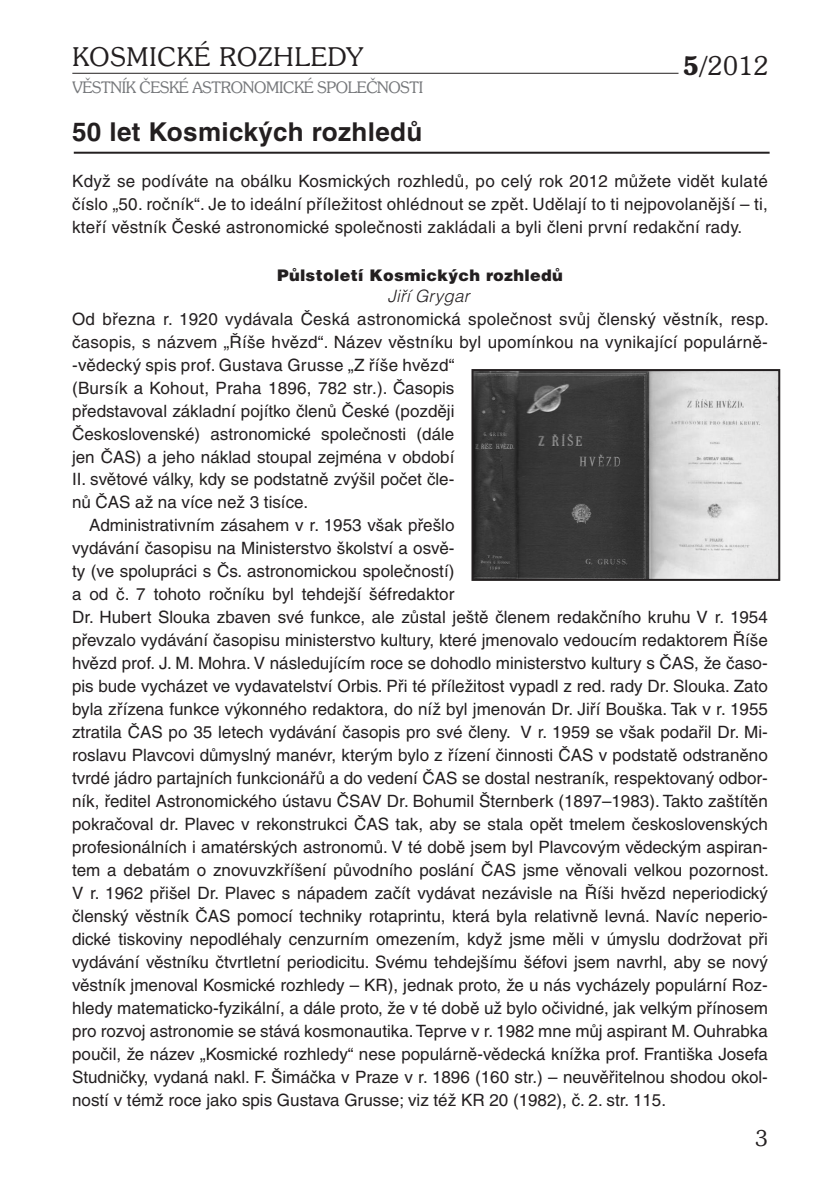
<style>
.page{position:relative;width:840px;height:1191px;background:#fff}
.page>*{position:absolute;margin:0;border:0;box-sizing:border-box;transform-origin:0 0}
.t1{font:700 26px "Helvetica CE";letter-spacing:.015em;color:#231f20}
.t2{font:300 26px "Souvenir IT Cby BTCE";letter-spacing:.04em;color:#231f20}
.t3{font:300 22px "Souvenir IT Cby BTCE";color:#231f20}
.t4{font:17px/23px "Helvetica CE";color:#231f20;text-align:justify}
.t5{font:italic 300 17px "Helvetica CE";letter-spacing:.015em;color:#231f20}
.t6{font:300 16px "Souvenir IT Cby BTCE";letter-spacing:-.02em;color:#76787b}
.t7{font:900 16px "Helvetica CE";letter-spacing:.02em;color:#231f20}
.s1{font-weight:600}
</style>
<div class="page">
<hr style="left:72px;top:73px;width:606px;height:1px;background:#231f20">
<hr style="left:74px;top:152px;width:695px;height:2px;background:#231f20">
<img style="left:474px;top:372px;width:302px;height:206px">
<div style="left:471px;top:369px;width:308px;height:212px;border:2px solid #231f20"></div>
<h1 class="t2" style="left:72px;top:40px;width:292px">KOSMICKÉ ROZHLEDY</h1>
<p class="t6" style="left:72px;top:77px;width:352px">VĚSTNÍK ČESKÉ ASTRONOMICKÉ SPOLEČNOSTI</p>
<h1 class="t2" style="left:682px;top:48px;width:87px"><span class="s1">5/</span>2012</h1>
<h1 class="t1" style="left:72px;top:116px;width:351px">50 let Kosmických rozhledů</h1>
<p class="t4" style="left:72px;top:169px;width:696px">Když se podíváte na obálku Kosmických rozhledů, po celý rok 2012 můžete vidět kulaté číslo „50. ročník“. Je to ideální příležitost ohlédnout se zpět. Udělají to ti nejpovolanější – ti, kteří věstník České astronomické společnosti zakládali a byli členi první redakční rady.</p>
<p class="t7" style="left:277px;top:266px;width:287px">Půlstoletí Kosmických rozhledů</p>
<p class="t5" style="left:387px;top:286px;width:84px">Jiří Grygar</p>
<p class="t4" style="left:72px;top:307px;width:698px">Od března r. 1920 vydávala Česká astronomická společnost svůj členský věstník, resp.</p>
<p class="t4" style="left:72px;top:330px;width:697px">časopis, s názvem „Říše hvězd“. Název věstníku byl upomínkou na vynikající populárně-</p>
<p class="t4" style="left:72px;top:353px;width:383px">-vědecký spis prof. Gustava Grusse „Z říše hvězd“</p>
<p class="t4" style="left:72px;top:376px;width:383px">(Bursík a Kohout, Praha 1896, 782 str.). Časopis</p>
<p class="t4" style="left:72px;top:399px;width:383px">představoval základní pojítko členů České (později</p>
<p class="t4" style="left:72px;top:422px;width:383px">Československé) astronomické společnosti (dále</p>
<p class="t4" style="left:72px;top:445px;width:383px">jen ČAS) a jeho náklad stoupal zejména v období</p>
<p class="t4" style="left:72px;top:468px;width:383px">II. světové války, kdy se podstatně zvýšil počet čle-</p>
<p class="t4" style="left:72px;top:491px;width:237px">nů ČAS až na více než 3 tisíce.</p>
<p class="t4" style="left:89px;top:514px;width:366px">Administrativním zásahem v r. 1953 však přešlo</p>
<p class="t4" style="left:72px;top:537px;width:383px">vydávání časopisu na Ministerstvo školství a osvě-</p>
<p class="t4" style="left:72px;top:560px;width:383px">ty (ve spolupráci s Čs. astronomickou společností)</p>
<p class="t4" style="left:72px;top:583px;width:383px">a od č. 7 tohoto ročníku byl tehdejší šéfredaktor</p>
<p class="t4" style="left:72px;top:606px;width:697px">Dr. Hubert Slouka zbaven své funkce, ale zůstal ještě členem redakčního kruhu V r. 1954</p>
<p class="t4" style="left:72px;top:629px;width:697px">převzalo vydávání časopisu ministerstvo kultury, které jmenovalo vedoucím redaktorem Říše</p>
<p class="t4" style="left:72px;top:651px;width:697px">hvězd prof. J. M. Mohra. V následujícím roce se dohodlo ministerstvo kultury s ČAS, že časo-</p>
<p class="t4" style="left:72px;top:674px;width:697px">pis bude vycházet ve vydavatelství Orbis. Při té příležitost vypadl z red. rady Dr. Slouka. Zato</p>
<p class="t4" style="left:72px;top:697px;width:697px">byla zřízena funkce výkonného redaktora, do níž byl jmenován Dr. Jiří Bouška. Tak v r. 1955</p>
<p class="t4" style="left:72px;top:720px;width:697px">ztratila ČAS po 35 letech vydávání časopis pro své členy. V r. 1959 se však podařil Dr. Mi-</p>
<p class="t4" style="left:72px;top:743px;width:697px">roslavu Plavcovi důmyslný manévr, kterým bylo z řízení činnosti ČAS v podstatě odstraněno</p>
<p class="t4" style="left:72px;top:766px;width:697px">tvrdé jádro partajních funkcionářů a do vedení ČAS se dostal nestraník, respektovaný odbor-</p>
<p class="t4" style="left:72px;top:789px;width:697px">ník, ředitel Astronomického ústavu ČSAV Dr. Bohumil Šternberk (1897–1983). Takto zaštítěn</p>
<p class="t4" style="left:72px;top:812px;width:696px">pokračoval dr. Plavec v rekonstrukci ČAS tak, aby se stala opět tmelem československých</p>
<p class="t4" style="left:72px;top:835px;width:697px">profesionálních i amatérských astronomů. V té době jsem byl Plavcovým vědeckým aspiran-</p>
<p class="t4" style="left:72px;top:858px;width:698px">tem a debatám o znovuvzkříšení původního poslání ČAS jsme věnovali velkou pozornost.</p>
<p class="t4" style="left:72px;top:881px;width:697px">V r. 1962 přišel Dr. Plavec s nápadem začít vydávat nezávisle na Říši hvězd neperiodický</p>
<p class="t4" style="left:72px;top:904px;width:697px">členský věstník ČAS pomocí techniky rotaprintu, která byla relativně levná. Navíc neperio-</p>
<p class="t4" style="left:72px;top:927px;width:697px">dické tiskoviny nepodléhaly cenzurním omezením, když jsme měli v úmyslu dodržovat při</p>
<p class="t4" style="left:72px;top:950px;width:697px">vydávání věstníku čtvrtletní periodicitu. Svému tehdejšímu šéfovi jsem navrhl, aby se nový</p>
<p class="t4" style="left:72px;top:973px;width:697px">věstník jmenoval Kosmické rozhledy – KR), jednak proto, že u nás vycházely populární Roz-</p>
<p class="t4" style="left:72px;top:996px;width:697px">hledy matematicko-fyzikální, a dále proto, že v té době už bylo očividné, jak velkým přínosem</p>
<p class="t4" style="left:72px;top:1019px;width:697px">pro rozvoj astronomie se stává kosmonautika. Teprve v r. 1982 mne můj aspirant M. Ouhrabka</p>
<p class="t4" style="left:72px;top:1042px;width:697px">poučil, že název „Kosmické rozhledy“ nese populárně-vědecká knížka prof. Františka Josefa</p>
<p class="t4" style="left:72px;top:1065px;width:697px">Studničky, vydaná nakl. F. Šimáčka v Praze v r. 1896 (160 str.) – neuvěřitelnou shodou okol-</p>
<p class="t4" style="left:72px;top:1088px;width:595px">ností v témž roce jako spis Gustava Grusse; viz též KR 20 (1982), č. 2. str. 115.</p>
<p class="t3" style="left:755px;top:1124px;width:14px">3</p>
</div>
